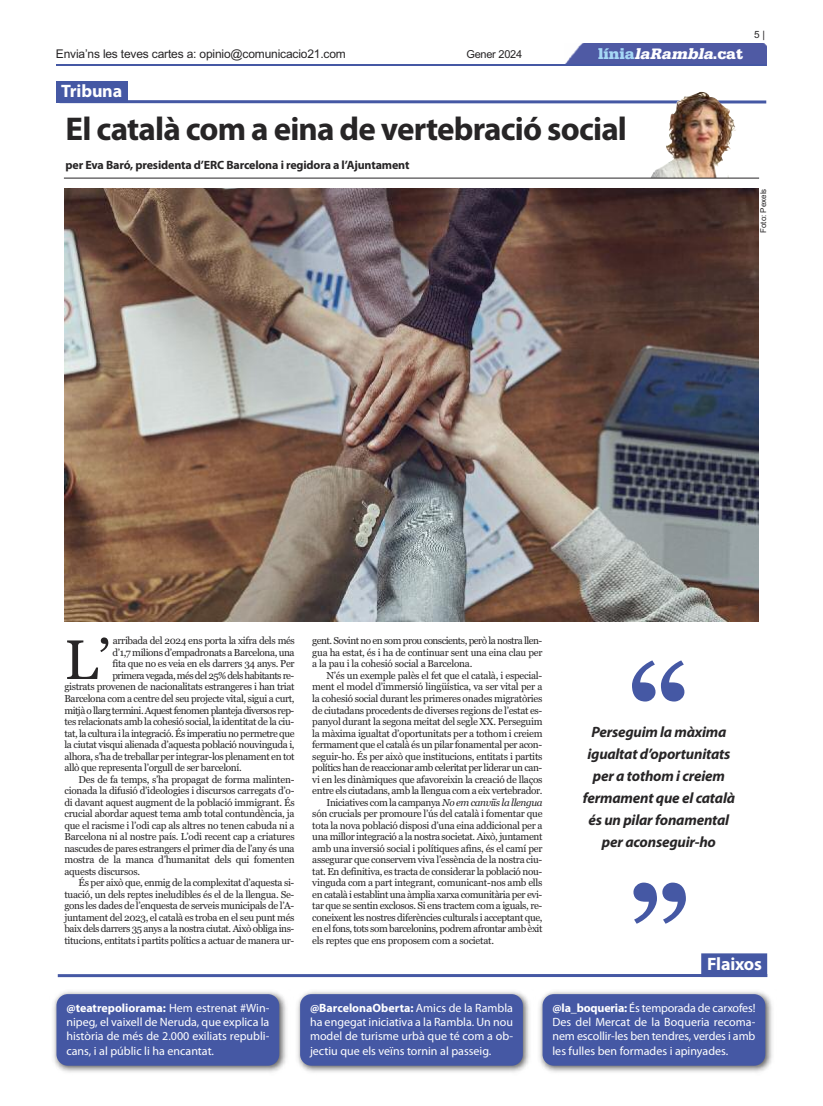
<style>
.page{position:relative;width:823px;height:1106px;background:#fff}
.page>*{position:absolute;margin:0;border:0;box-sizing:border-box;transform-origin:0 0}
.t1{font:700 120px "Georgia";color:#4558a4}
.t2{font:55.6px "Georgia";color:#272526}
.t3{font:700 33px "Myriad Pro";letter-spacing:-.025em;color:#272526}
.t4{font:700 18px "Myriad Pro";letter-spacing:-.01em;color:#fff}
.t5{font:italic 900 16px "Serifa";color:#fff}
.t6{font:italic 700 15px/22px "Myriad Pro";letter-spacing:-.015em;color:#272526;text-align:center}
.t7{font:12px/14.4px "Myriad Pro";color:#fff;text-align:justify}
.t8{font:700 12px "Myriad Pro";letter-spacing:-.015em;color:#272526}
.t9{font:12px "Arial";letter-spacing:-.015em;color:#272526}
.t10{font:11px "Arial";letter-spacing:-.025em;color:#272526}
.t11{font:10px/11.5px "Georgia";letter-spacing:-.035em;color:#272526;text-align:justify}
.t12{font:10px "Georgia";letter-spacing:-.055em;color:#272526}
.t13{font:10px "Arial";color:#272526}
.t14{font:8px "Arial";color:#272526}
.s1{font-style:normal;color:#a6d8f6}
.s2{font-style:normal}
.s3{font-style:italic}
.s4{font-weight:700}
</style>
<div class="page">
<div style="left:565px;top:44px;width:200px;height:20px;background:#4f5aa4"></div>
<hr style="left:57px;top:64px;width:708px;height:1px;background:#4558a4">
<img style="left:539px;top:991px;width:234px;height:82px">
<div style="left:542px;top:994px;width:222px;height:71px;background:#4558a4;border-radius:11px"></div>
<img style="left:53px;top:991px;width:234px;height:82px">
<div style="left:56px;top:994px;width:223px;height:71px;background:#4558a4;border-radius:11px"></div>
<img style="left:297px;top:991px;width:233px;height:82px">
<div style="left:300px;top:994px;width:222px;height:71px;background:#4558a4;border-radius:11px"></div>
<div style="left:700px;top:953px;width:66px;height:24px;background:#4558a4"></div>
<hr style="left:58px;top:974px;width:708px;height:3px;background:#4558a4">
<svg style="left:59px;top:100px;width:708px;height:4px;background:#7684bc"></svg>
<div style="left:56px;top:81px;width:72px;height:22px;background:#4558a4"></div>
<img style="left:65px;top:189px;width:692px;height:432px">
<img style="left:649px;top:92px;width:87px;height:86px">
<hr style="left:64px;top:178px;width:694px;height:1px;background:#272526">
<p class="t9" style="left:56px;top:47px;width:291px">Envia’ns les teves cartes a: opinio@comunicacio21.com</p>
<p class="t10" style="left:466px;top:48px;width:57px">Gener 2024</p>
<h3 class="t4" style="left:61px;top:84px;width:62px">Tribuna</h3>
<h3 class="t5" style="left:597px;top:48px;width:146px"><span class="s1">línia</span>laRambla<span class="s2">.cat</span></h3>
<h3 class="t3" style="left:66px;top:117px;width:562px">El català com a eina de vertebració social</h3>
<p class="t8" style="left:65px;top:161px;width:345px">per Eva Baró, presidenta d’ERC Barcelona i regidora a l’Ajuntament</p>
<p class="t13" style="left:753px;top:29px;width:12px">5 |</p>
<p class="t14" style="left:758px;top:233px;width:46px;rotate:-90deg">Foto: Pexels</p>
<h2 class="t2" style="left:64px;top:627px;width:47px">L’</h2>
<p class="t11" style="left:113px;top:635px;width:183px">arribada del 2024 ens porta la xifra dels més</p>
<p class="t11" style="left:112px;top:646px;width:183px">d’1,7 milions d’empadronats a Barcelona, una</p>
<p class="t11" style="left:112px;top:658px;width:183px">fita que no es veia en els darrers 34 anys. Per</p>
<p class="t12" style="left:112px;top:669px;width:183px">primera vegada, més del 25% dels habitants re-</p>
<p class="t11" style="left:64px;top:681px;width:231px">gistrats provenen de nacionalitats estrangeres i han triat</p>
<p class="t11" style="left:64px;top:692px;width:231px">Barcelona com a centre del seu projecte vital, sigui a curt,</p>
<p class="t12" style="left:64px;top:704px;width:231px">mitjà o llarg termini. Aquest fenomen planteja diversos rep-</p>
<p class="t11" style="left:64px;top:715px;width:231px">tes relacionats amb la cohesió social, la identitat de la ciu-</p>
<p class="t11" style="left:64px;top:727px;width:231px">tat, la cultura i la integració. És imperatiu no permetre que</p>
<p class="t11" style="left:64px;top:738px;width:231px">la ciutat visqui alienada d’aquesta població nouvinguda i,</p>
<p class="t11" style="left:64px;top:750px;width:231px">alhora, s’ha de treballar per integrar-los plenament en tot</p>
<p class="t11" style="left:64px;top:761px;width:179px">allò que representa l’orgull de ser barceloní.</p>
<p class="t11" style="left:79px;top:773px;width:217px">Des de fa temps, s’ha propagat de forma malinten-</p>
<p class="t11" style="left:64px;top:784px;width:231px">cionada la difusió d’ideologies i discursos carregats d’o-</p>
<p class="t11" style="left:64px;top:796px;width:231px">di davant aquest augment de la població immigrant. És</p>
<p class="t11" style="left:64px;top:807px;width:231px">crucial abordar aquest tema amb total contundència, ja</p>
<p class="t11" style="left:64px;top:819px;width:231px">que el racisme i l’odi cap als altres no tenen cabuda ni a</p>
<p class="t11" style="left:64px;top:830px;width:231px">Barcelona ni al nostre país. L’odi recent cap a criatures</p>
<p class="t11" style="left:64px;top:842px;width:231px">nascudes de pares estrangers el primer dia de l’any és una</p>
<p class="t11" style="left:64px;top:853px;width:231px">mostra de la manca d’humanitat dels qui fomenten</p>
<p class="t11" style="left:64px;top:865px;width:77px">aquests discursos.</p>
<p class="t11" style="left:79px;top:876px;width:217px">És per això que, enmig de la complexitat d’aquesta si-</p>
<p class="t11" style="left:64px;top:888px;width:231px">tuació, un dels reptes ineludibles és el de la llengua. Se-</p>
<p class="t11" style="left:64px;top:899px;width:231px">gons les dades de l’enquesta de serveis municipals de l’A-</p>
<p class="t11" style="left:64px;top:911px;width:231px">juntament del 2023, el català es troba en el seu punt més</p>
<p class="t11" style="left:64px;top:922px;width:231px">baix dels darrers 35 anys a la nostra ciutat. Això obliga ins-</p>
<p class="t11" style="left:64px;top:934px;width:231px">titucions, entitats i partits polítics a actuar de manera ur-</p>
<p class="t11" style="left:312px;top:635px;width:231px">gent. Sovint no en som prou conscients, però la nostra llen&shy;gua ha estat, és i ha de continuar sent una eina clau per a la pau i la cohesió social a Barcelona.</p>
<p class="t11" style="left:326px;top:669px;width:217px">N’és un exemple palès el fet que el català, i especial-</p>
<p class="t11" style="left:312px;top:681px;width:231px">ment el model d’immersió lingüística, va ser vital per a</p>
<p class="t11" style="left:312px;top:692px;width:231px">la cohesió social durant les primeres onades migratòries</p>
<p class="t11" style="left:312px;top:704px;width:231px">de ciutadans procedents de diverses regions de l’estat es-</p>
<p class="t11" style="left:312px;top:715px;width:231px">panyol durant la segona meitat del segle XX. Perseguim</p>
<p class="t11" style="left:312px;top:727px;width:231px">la màxima igualtat d’oportunitats per a tothom i creiem</p>
<p class="t11" style="left:312px;top:738px;width:231px">fermament que el català és un pilar fonamental per acon-</p>
<p class="t11" style="left:312px;top:750px;width:231px">seguir-ho. És per això que institucions, entitats i partits</p>
<p class="t11" style="left:312px;top:761px;width:231px">polítics han de reaccionar amb celeritat per liderar un can-</p>
<p class="t11" style="left:312px;top:773px;width:231px">vi en les dinàmiques que afavoreixin la creació de llaços</p>
<p class="t11" style="left:312px;top:784px;width:231px">entre els ciutadans, amb la llengua com a eix vertebrador.</p>
<p class="t11" style="left:326px;top:796px;width:217px">Iniciatives com la campanya <span class="s3">No em canviïs la llengua</span></p>
<p class="t11" style="left:312px;top:807px;width:231px">són crucials per promoure l’ús del català i fomentar que</p>
<p class="t11" style="left:312px;top:819px;width:231px">tota la nova població disposi d’una eina addicional per a</p>
<p class="t11" style="left:312px;top:830px;width:231px">una millor integració a la nostra societat. Això, juntament</p>
<p class="t11" style="left:312px;top:842px;width:231px">amb una inversió social i polítiques afins, és el camí per</p>
<p class="t11" style="left:312px;top:853px;width:231px">assegurar que conservem viva l’essència de la nostra ciu-</p>
<p class="t11" style="left:312px;top:865px;width:231px">tat. En definitiva, es tracta de considerar la població nou-</p>
<p class="t11" style="left:312px;top:876px;width:231px">vinguda com a part integrant, comunicant-nos amb ells</p>
<p class="t11" style="left:312px;top:888px;width:231px">en català i establint una àmplia xarxa comunitària per evi-</p>
<p class="t11" style="left:312px;top:899px;width:231px">tar que se sentin exclosos. Si ens tractem com a iguals, re-</p>
<p class="t11" style="left:312px;top:911px;width:231px">coneixent les nostres diferències culturals i acceptant que,</p>
<p class="t11" style="left:312px;top:922px;width:231px">en el fons, tots som barcelonins, podrem afrontar amb èxit</p>
<p class="t11" style="left:312px;top:934px;width:183px">els reptes que ens proposem com a societat.</p>
<h1 class="t1" style="left:627px;top:638px;width:64px">“</h1>
<h3 class="t6" style="left:582px;top:722px;width:154px">Perseguim la màxima igualtat d’oportunitats per a tothom i creiem fermament que el català és un pilar fonamental per aconseguir-ho</h3>
<h1 class="t1" style="left:689px;top:946px;width:64px;rotate:-180deg">“</h1>
<p class="t7" style="left:66px;top:1001px;width:204px"><span class="s4">@teatrepoliorama:</span> Hem estrenat #Win&shy;nipeg, el vaixell de Neruda, que explica la història de més de 2.000 exiliats republi&shy;cans, i al públic li ha encantat.</p>
<p class="t7" style="left:310px;top:1001px;width:204px"><span class="s4">@BarcelonaOberta:</span> Amics de la Rambla ha engegat iniciativa a la Rambla. Un nou model de turisme urbà que té com a ob&shy;jectiu que els veïns tornin al passeig.</p>
<h3 class="t4" style="left:706px;top:957px;width:56px">Flaixos</h3>
<p class="t7" style="left:552px;top:1001px;width:204px"><span class="s4">@la_boqueria:</span> És temporada de carxofes!<br>Des del Mercat de la Boqueria recoma&shy;nem escollir-les ben tendres, verdes i amb les fulles ben formades i apinyades.</p>
</div>
